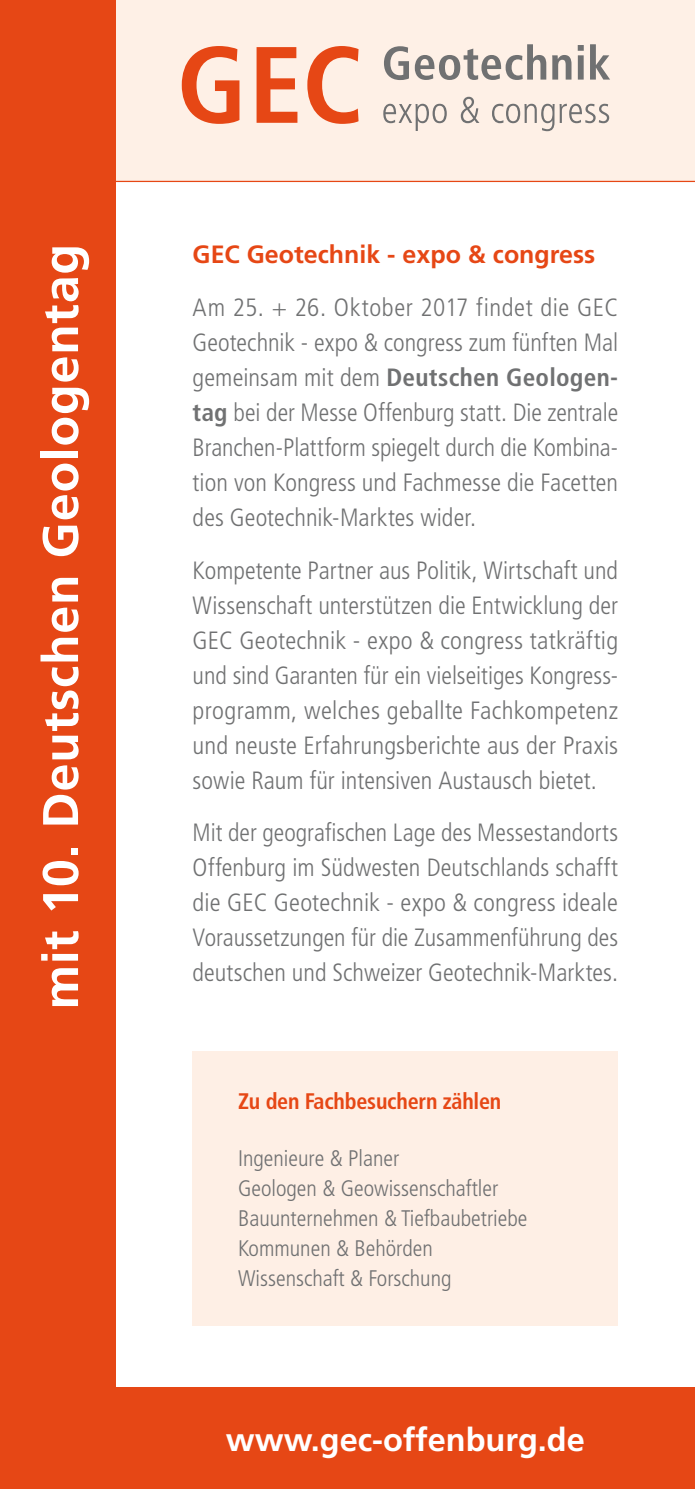
<style>
.page{position:relative;width:695px;height:1489px;background:#fff}
.page>*{position:absolute;margin:0;border:0;box-sizing:border-box;transform-origin:0 0}
.t1{font:700 50px "Frutiger";letter-spacing:.015em;color:#fff}
.t2{font:700 32.5px "Frutiger";color:#fff}
.t3{font:300 condensed 25px/35px "Frutiger";color:#707172;text-align:justify}
.t4{font:700 25px "Frutiger";color:#e64715}
.t5{font:300 condensed 22.5px/30px "Frutiger";color:#707172}
.t6{font:700 condensed 22.5px "Frutiger";letter-spacing:-.01em;color:#e64715}
.s1{font-weight:700}
</style>
<div class="page">
<div style="left:0;top:0;width:694px;height:180px;background:#fef0e6"></div>
<hr style="left:0;top:181px;width:694px;height:1px;background:#e64715">
<div style="left:193px;top:1051px;width:425px;height:274px;background:#feefe5"></div>
<div style="left:0;top:1387px;width:694px;height:101px;background:#e64715"></div>
<svg style="left:182px;top:46px;width:176px;height:78px"></svg>
<svg style="left:383px;top:97px;width:226px;height:34px"></svg>
<svg style="left:384px;top:44px;width:226px;height:36px"></svg>
<div style="left:0;top:0;width:116px;height:1444px;background:#e64715"></div>
<h1 class="t1" style="left:31px;top:1009px;width:767px;rotate:-90deg">mit 10. Deutschen Geologentag</h1>
<p class="t4" style="left:193px;top:240px;width:404px">GEC Geotechnik - expo &amp; congress</p>
<p class="t3" style="left:193px;top:290px;width:427px">Am 25. + 26. Oktober 2017 findet die GEC Geotechnik - expo &amp; congress zum fünften Mal gemeinsam mit dem <span class="s1">Deutschen Geologen&shy;tag</span> bei der Messe Offenburg statt. Die zentrale Branchen-Plattform spiegelt durch die Kombina&shy;tion von Kongress und Fachmesse die Facetten des Geotechnik-Marktes wider.</p>
<p class="t3" style="left:193px;top:552px;width:427px">Kompetente Partner aus Politik, Wirtschaft und Wissenschaft unterstützen die Entwicklung der GEC Geotechnik - expo &amp; congress tatkräftig und sind Garanten für ein vielseitiges Kongress&shy;programm, welches geballte Fachkompetenz und neuste Erfahrungsberichte aus der Praxis sowie Raum für intensiven Austausch bietet.</p>
<p class="t3" style="left:193px;top:815px;width:427px">Mit der geografischen Lage des Messestandorts Offenburg im Südwesten Deutschlands schafft die GEC Geotechnik - expo &amp; congress ideale Voraussetzungen für die Zusammenführung des deutschen und Schweizer Geotechnik-Marktes.</p>
<p class="t6" style="left:238px;top:1088px;width:265px">Zu den Fachbesuchern zählen</p>
<p class="t5" style="left:238px;top:1143px;width:291px">Ingenieure &amp; Planer<br>Geologen &amp; Geowissenschaftler<br>Bauunternehmen &amp; Tiefbaubetriebe<br>Kommunen &amp; Behörden<br>Wissenschaft &amp; Forschung</p>
<h2 class="t2" style="left:226px;top:1420px;width:360px">www.gec-offenburg.de</h2>
</div>
